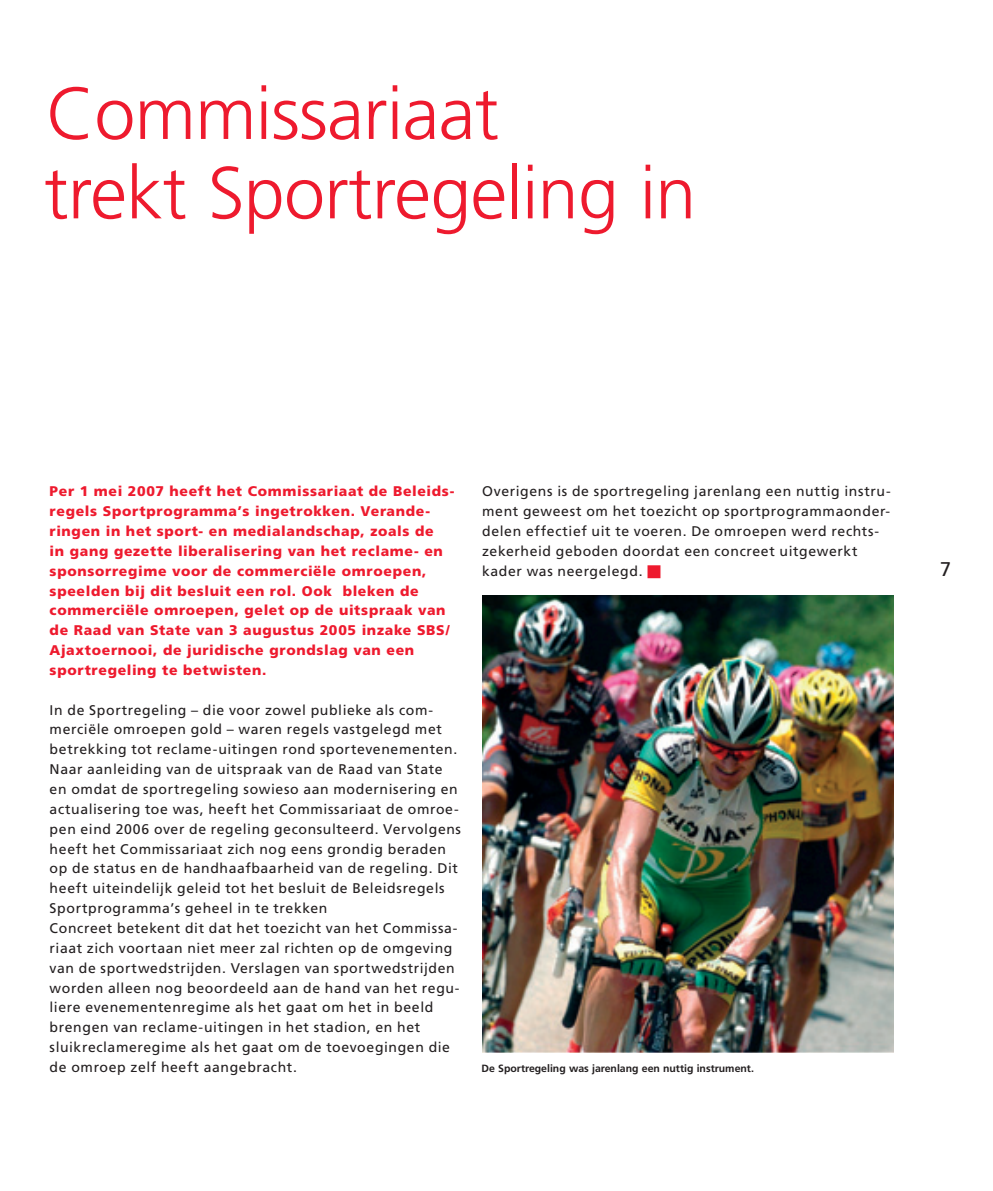
<style>
.page{position:relative;width:993px;height:1191px;background:#fff}
.page>*{position:absolute;margin:0;border:0;box-sizing:border-box;transform-origin:0 0}
.t1{font:300 73.5px/79.5px "Frutiger";letter-spacing:-.01em;color:#ee1a2e}
.t2{font:19.78px "Frutiger";color:#231f20}
.t3{font:14px/19.8px "Frutiger";letter-spacing:.045em;color:#231f20}
.t4{font:900 14px/19.8px "Frutiger";letter-spacing:.05em;color:#ee1a2e}
.t5{font:700 10.5px "Frutiger";color:#231f20}
.s1{color:#ee1a2e}
</style>
<div class="page">
<img style="left:482px;top:595px;width:411px;height:457px">
<h1 class="t1" style="left:44px;top:79px;width:653px">Commissariaat<br>trekt Sportregeling in</h1>
<p class="t4" style="left:50px;top:482px;width:406px">Per 1 mei 2007 heeft het Commissariaat de Beleids&shy;regels Sportprogramma’s ingetrokken. Verande&shy;ringen in het sport- en medialandschap, zoals de<br>in gang gezette liberalisering van het reclame- en sponsorregime voor de commerciële omroepen, speelden bij dit besluit een rol. Ook bleken de commerciële omroepen, gelet op de uitspraak van de Raad van State van 3 augustus 2005 inzake SBS/ Ajaxtoernooi, de juridische grondslag van een sportregeling te betwisten.</p>
<p class="t3" style="left:50px;top:701px;width:413px">In de Sportregeling – die voor zowel publieke als com&shy;merciële omroepen gold – waren regels vastgelegd met betrekking tot reclame-uitingen rond sportevenementen.<br>Naar aanleiding van de uitspraak van de Raad van State en omdat de sportregeling sowieso aan modernisering en actualisering toe was, heeft het Commissariaat de omroe&shy;pen eind 2006 over de regeling geconsulteerd. Vervolgens heeft het Commissariaat zich nog eens grondig beraden op de status en de handhaafbaarheid van de regeling. Dit heeft uiteindelijk geleid tot het besluit de Beleidsregels Sportprogramma’s geheel in te trekken<br>Concreet betekent dit dat het toezicht van het Commissa&shy;riaat zich voortaan niet meer zal richten op de omgeving van de sportwedstrijden. Verslagen van sportwedstrijden worden alleen nog beoordeeld aan de hand van het regu&shy;liere evenementenregime als het gaat om het in beeld brengen van reclame-uitingen in het stadion, en het sluikreclameregime als het gaat om de toevoegingen die de omroep zelf heeft aangebracht.</p>
<p class="t3" style="left:482px;top:482px;width:410px">Overigens is de sportregeling jarenlang een nuttig instru&shy;ment geweest om het toezicht op sportprogrammaonder&shy;delen effectief uit te voeren. De omroepen werd rechts&shy;zekerheid geboden doordat een concreet uitgewerkt kader was neergelegd. <span class="s1">■</span></p>
<p class="t5" style="left:481px;top:1064px;width:274px">De Sportregeling was jarenlang een nuttig instrument.</p>
<h2 class="t2" style="left:939px;top:561px;width:13px">7</h2>
</div>
